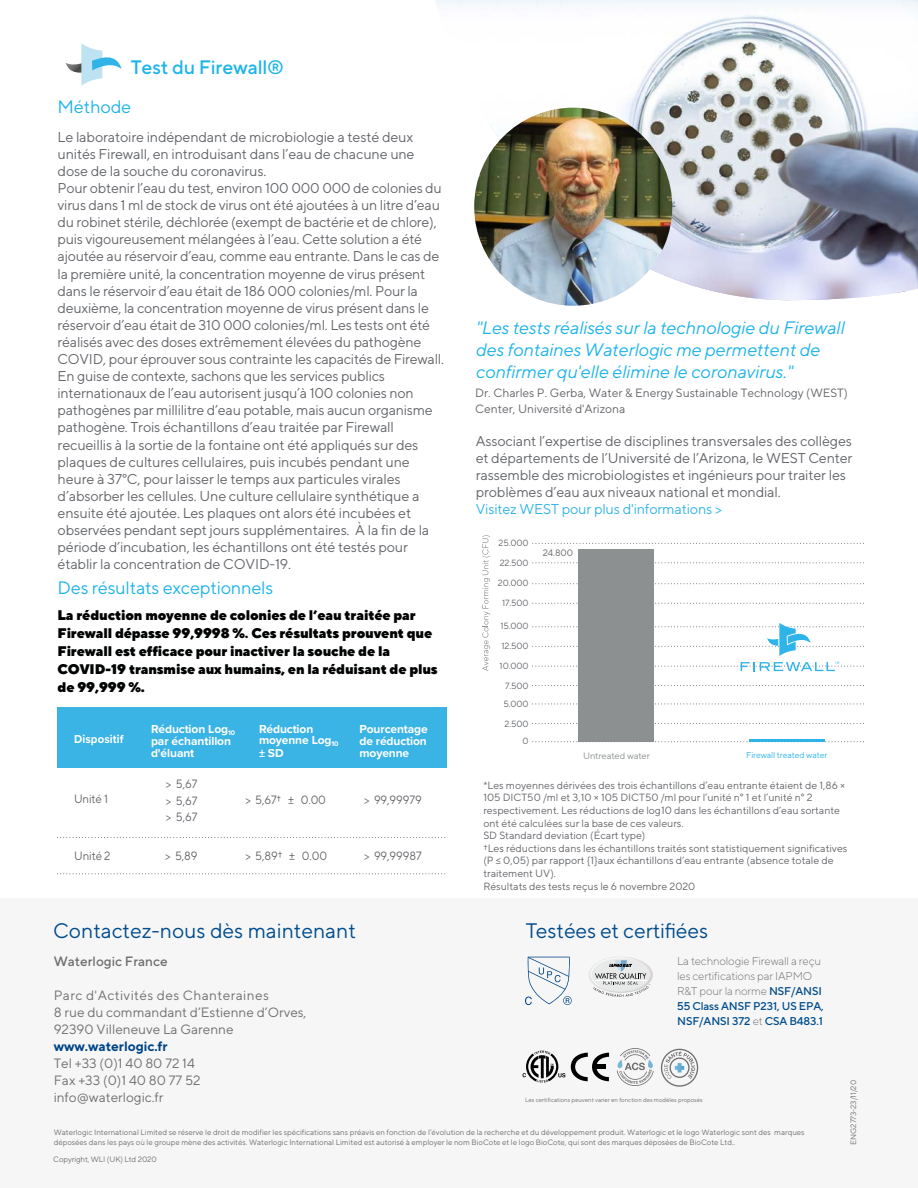
<style>
.page{position:relative;width:918px;height:1188px;background:#fff}
.page>*{position:absolute;margin:0;border:0;box-sizing:border-box;transform-origin:0 0}
.t1{font:21px "TT Norms Pro";color:#004c8d}
.t2{font:500 19.5px "TT Norms Pro";letter-spacing:-.01em;color:#1eb4ea}
.t3{font:italic 18px/21.6px "TT Norms Pro";letter-spacing:-.01em;color:#1eb4ea}
.t4{font:18px "TT Norms Pro";letter-spacing:-.01em;color:#1eb4ea}
.t5{font:14.25px/17.1px "TT Norms Pro";letter-spacing:-.01em;color:#636569}
.t6{font:14.25px "TT Norms Pro";letter-spacing:-.01em;color:#2fb4e9}
.t7{font:900 13.95px/18px "TT Norms Pro";letter-spacing:-.01em;color:#010202}
.t8{font:13.5px/17.1px "TT Norms Pro";color:#706f6f}
.t9{font:700 13.5px "TT Norms Pro";color:#004587}
.t10{font:500 13.5px "TT Norms Pro";color:#706f6f}
.t11{font:700 12px/12px "Proxima Nova";letter-spacing:-.01em;color:#fff}
.t12{font:12px/15.8px "TT Norms Pro";color:#636569}
.t13{font:12px/16.5px "TT Norms Pro";color:#636569;text-align:justify;scale:.95 1}
.t14{font:700 12px "Proxima Nova";letter-spacing:.01em;color:#fff;scale:.95 1}
.t15{font:300 11.25px/15px "TT Norms Pro";letter-spacing:-.01em;color:#6f6f6e}
.t16{font:10.5px/12.6px "TT Norms Pro";color:#636569}
.t17{font:9.3px "TT Norms Pro";letter-spacing:-.01em;color:#8c9091}
.t18{font:9.3px "TT Norms Pro";color:#636569}
.t19{font:9px/17.9px "TT Norms Pro";letter-spacing:-.01em;color:#636569;text-align:right}
.t20{font:8.55px "TT Norms Pro";letter-spacing:-.01em;color:#2fb4e9}
.t21{font:7.8px/9.9px "TT Norms Pro";color:#6e6f72}
.t22{font:6px "TT Norms Pro";color:#6e6f72}
.s1{font-weight:800}
.s2{font-weight:500;color:#004c8d}
</style>
<div class="page">
<svg style="left:66px;top:43px;width:56px;height:43px"></svg>
<div style="left:0;top:898px;width:918px;height:290px;background:#f6f6f6"></div>
<svg style="left:589px;top:957px;width:64px;height:40px"></svg>
<svg style="left:525px;top:957px;width:47px;height:48px"></svg>
<div style="left:57px;top:707px;width:390px;height:60px;background:#3ab3e5"></div>
<svg style="left:57px;top:837px;width:389px;height:1px"></svg>
<svg style="left:57px;top:873px;width:389px;height:1px"></svg>
<img style="left:559px;top:0;width:359px;height:300px">
<svg style="left:482px;top:535px;width:8px;height:136px"></svg>
<svg style="left:533px;top:741px;width:331px;height:1px"></svg>
<svg style="left:535px;top:704px;width:329px;height:1px"></svg>
<svg style="left:533px;top:583px;width:331px;height:1px"></svg>
<svg style="left:533px;top:543px;width:331px;height:1px"></svg>
<svg style="left:533px;top:723px;width:331px;height:1px"></svg>
<svg style="left:533px;top:685px;width:331px;height:1px"></svg>
<svg style="left:533px;top:603px;width:331px;height:1px"></svg>
<svg style="left:533px;top:562px;width:331px;height:1px"></svg>
<div style="left:579px;top:549px;width:75px;height:193px;background:#8c9091"></div>
<hr style="left:749px;top:739px;width:76px;height:3px;background:#2fb4e9">
<img style="left:474px;top:108px;width:198px;height:198px;border-radius:99px">
<svg style="left:533px;top:623px;width:331px;height:33px"></svg>
<svg style="left:535px;top:662px;width:329px;height:9px"></svg>
<svg style="left:571px;top:1053px;width:38px;height:28px"></svg>
<hr style="left:595px;top:1065px;width:11px;height:4px;background:#000">
<svg style="left:523px;top:1051px;width:42px;height:32px"></svg>
<svg style="left:660px;top:1048px;width:39px;height:39px"></svg>
<svg style="left:617px;top:1048px;width:37px;height:38px"></svg>
<h2 class="t2" style="left:131px;top:53px;width:155px">Test du Firewall®</h2>
<p class="t4" style="left:58px;top:94px;width:75px">Méthode</p>
<p class="t5" style="left:58px;top:127px;width:388px">Le laboratoire indépendant de microbiologie a testé deux unités Firewall, en introduisant dans l’eau de chacune une dose de la souche du coronavirus.<br>Pour obtenir l’eau du test, environ 100 000 000 de colonies du virus dans 1 ml de stock de virus ont été ajoutées à un litre d’eau du robinet stérile, déchlorée (exempt de bactérie et de chlore), puis vigoureusement mélangées à l’eau. Cette solution a été ajoutée au réservoir d’eau, comme eau entrante. Dans le cas de la première unité, la concentration moyenne de virus présent dans le réservoir d’eau était de 186 000 colonies/ml. Pour la deuxième, la concentration moyenne de virus présent dans le réservoir d’eau était de 310 000 colonies/ml. Les tests ont été réalisés avec des doses extrêmement élevées du pathogène COVID, pour éprouver sous contrainte les capacités de Firewall.<br>En guise de contexte, sachons que les services publics internationaux de l’eau autorisent jusqu’à 100 colonies non pathogènes par millilitre d’eau potable, mais aucun organisme pathogène. Trois échantillons d’eau traitée par Firewall recueillis à la sortie de la fontaine ont été appliqués sur des plaques de cultures cellulaires, puis incubés pendant une heure à 37°C, pour laisser le temps aux particules virales d’absorber les cellules. Une culture cellulaire synthétique a ensuite été ajoutée. Les plaques ont alors été incubées et observées pendant sept jours supplémentaires. À la fin de la période d’incubation, les échantillons ont été testés pour établir la concentration de COVID-19.</p>
<p class="t4" style="left:58px;top:575px;width:217px">Des résultats exceptionnels</p>
<p class="t7" style="left:58px;top:605px;width:382px">La réduction moyenne de colonies de l’eau traitée par Firewall dépasse 99,9998 %<span class="s1">.</span> Ces résultats prouvent que Firewall est efficace pour inactiver la souche de la COVID-19 transmise aux humains, en la réduisant de plus de 99,999 %.</p>
<p class="t14" style="left:74px;top:730px;width:54px">Dispositif</p>
<p class="t11" style="left:151px;top:722px;width:86px">Réduction Log<sub>10 </sub>par échantillon d'éluant</p>
<p class="t13" style="left:74px;top:790px;width:37px">Unité 1</p>
<p class="t13" style="left:166px;top:775px;width:35px">&gt; 5,67 &gt; 5,67 &gt; 5,67</p>
<p class="t11" style="left:259px;top:723px;width:81px;line-height:11.1px">Réduction moyenne Log<sub>10</sub></p>
<p class="t11" style="left:259px;top:747px;width:26px">± SD</p>
<p class="t11" style="left:360px;top:722px;width:70px;text-align:justify">Pourcentage de réduction moyenne</p>
<p class="t13" style="left:245px;top:790px;width:86px">&gt; 5,67† ± 0.00</p>
<p class="t13" style="left:364px;top:790px;width:62px">&gt; 99,99979</p>
<p class="t13" style="left:74px;top:846px;width:40px">Unité 2</p>
<p class="t13" style="left:165px;top:846px;width:36px">&gt; 5,89</p>
<p class="t13" style="left:245px;top:846px;width:88px">&gt; 5,89† ± 0.00</p>
<p class="t13" style="left:364px;top:846px;width:62px">&gt; 99,99987</p>
<p class="t3" style="left:475px;top:316px;width:370px">"Les tests réalisés sur la technologie du Firewall des fontaines Waterlogic me permettent de confirmer qu'elle élimine le coronavirus."</p>
<p class="t12" style="left:475px;top:384px;width:374px">Dr. Charles P. Gerba, Water &amp; Energy Sustainable Technology (WEST)<br>Center, Université d'Arizona</p>
<p class="t5" style="left:476px;top:431px;width:378px">Associant l’expertise de disciplines transversales des collèges et départements de l’Université de l’Arizona, le WEST Center rassemble des microbiologistes et ingénieurs pour traiter les problèmes d’eau aux niveaux national et mondial.</p>
<p class="t6" style="left:476px;top:499px;width:248px">Visitez WEST pour plus d'informations &gt;</p>
<p class="t19" style="left:499px;top:533px;width:32px">25.000</p>
<p class="t19" style="left:500px;top:553px;width:31px">22.500</p>
<p class="t19" style="left:502px;top:594px;width:28px">17.500</p>
<p class="t19" style="left:502px;top:637px;width:29px">12.500</p>
<p class="t19" style="left:505px;top:677px;width:25px">7.500</p>
<p class="t19" style="left:505px;top:714px;width:26px">2.500<br>0</p>
<p class="t19" style="left:498px;top:574px;width:32px">20.000</p>
<p class="t19" style="left:500px;top:617px;width:30px">15.000</p>
<p class="t19" style="left:500px;top:657px;width:31px">10.000</p>
<p class="t19" style="left:503px;top:694px;width:27px">5.000</p>
<p class="t18" style="left:543px;top:546px;width:32px">24.800</p>
<p class="t17" style="left:583px;top:749px;width:68px">Untreated water</p>
<p class="t20" style="left:746px;top:749px;width:83px">Firewall treated water</p>
<p class="t16" style="left:483px;top:778px;width:365px">*Les moyennes dérivées des trois échantillons d’eau entrante étaient de 1,86 × 105 DICT50 /ml et 3,10 × 105 DICT50 /ml pour l’unité n° 1 et l’unité n° 2 respectivement. Les réductions de log10 dans les échantillons d’eau sortante ont été calculées sur la base de ces valeurs.<br>SD Standard deviation (Écart type)<br>†Les réductions dans les échantillons traités sont statistiquement significatives (P ≤ 0,05) par rapport {1}aux échantillons d’eau entrante (absence totale de traitement UV).<br>Résultats des tests reçus le 6 novembre 2020</p>
<h1 class="t1" style="left:53px;top:915px;width:304px">Contactez-nous dès maintenant</h1>
<h1 class="t1" style="left:526px;top:915px;width:184px">Testées et certifiées</h1>
<p class="t10" style="left:54px;top:951px;width:115px">Waterlogic France</p>
<p class="t8" style="left:54px;top:986px;width:254px">Parc d'Activités des Chanteraines<br>8 rue du commandant d’Estienne d’Orves,<br>92390 Villeneuve La Garenne</p>
<p class="t9" style="left:54px;top:1036px;width:116px">www.waterlogic.fr</p>
<p class="t8" style="left:54px;top:1054px;width:149px">Tel +33 (0)1 40 80 72 14<br>Fax +33 (0)1 40 80 77 52 info@waterlogic.fr</p>
<p class="t15" style="left:677px;top:953px;width:148px">La technologie Firewall a reçu les certifications par IAPMO<br>R&amp;T pour la norme <span class="s2">NSF/ANSI<br>55 Class ANSF P231, US EPA,<br>NSF/ANSI 372</span> et <span class="s2">CSA B483.1</span></p>
<p class="t22" style="left:525px;top:1095px;width:179px">Les certifications peuvent varier en fonction des modèles proposés</p>
<p class="t21" style="left:54px;top:1126px;width:752px">Waterlogic International Limited se réserve le droit de modifier les spécifications sans préavis en fonction de l’évolution de la recherche et du développement produit. Waterlogic et le logo Waterlogic sont des marques déposées dans les pays où le groupe mène des activités. Waterlogic International Limited est autorisé à employer le nom BioCote et le logo BioCote, qui sont des marques déposées de BioCote Ltd..</p>
<p class="t21" style="left:53px;top:1154px;width:105px">Copyright, WLI (UK) Ltd 2020</p>
<p class="t21" style="left:848px;top:1145px;width:66px;rotate:-90deg">ENG2773-23/11/20</p>
</div>
